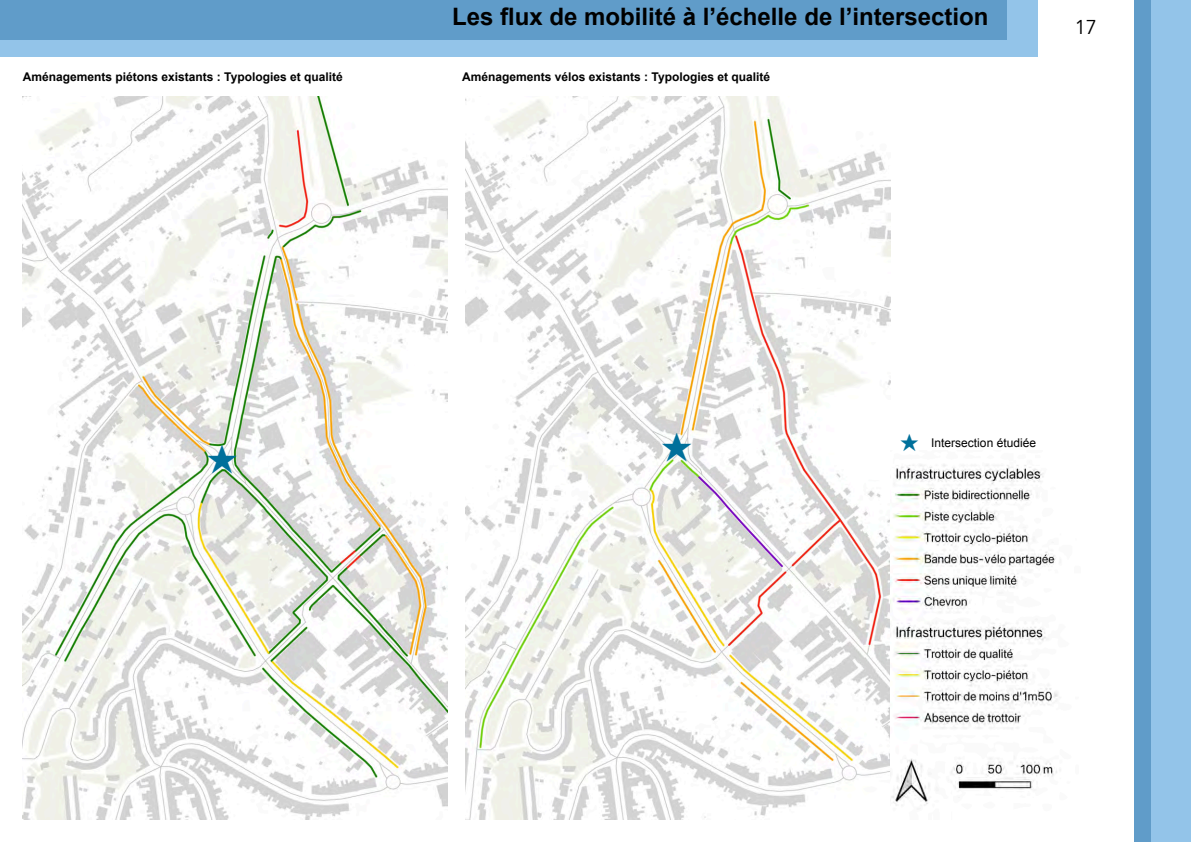
<style>
.page{position:relative;width:1191px;height:842px;background:#fff}
.page>*{position:absolute;margin:0;border:0;box-sizing:border-box;transform-origin:0 0}
.t1{font:30px "Ping Fang SC";color:#00709b}
.t2{font:700 24px "Arial";color:#000}
.t3{font:20px "Avenir";color:#000}
.t4{font:700 12px "Arial";color:#000}
.t5{font:12px "Arial";color:#000}
.s1{font-family:"Ping Fang SC";font-size:18px;color:#00709b}
</style>
<div class="page">
<div style="left:1134px;top:0;width:57px;height:842px;background:#609cc9"></div>
<div style="left:0;top:0;width:1037px;height:57px;background:#93c4e9"></div>
<div style="left:0;top:0;width:1006px;height:40px;background:#609cc9"></div>
<div style="left:1151px;top:0;width:40px;height:842px;background:#93c4e9"></div>
<img style="left:23px;top:97px;width:425px;height:722px">
<img style="left:465px;top:97px;width:425px;height:722px">
<img style="left:890px;top:464px;width:168px;height:342px">
<h2 class="t2" style="left:452px;top:8px;width:538px">Les flux de mobilité à l’échelle de l’intersection</h2>
<p class="t4" style="left:23px;top:72px;width:321px">Aménagements piétons existants : Typologies et qualité</p>
<p class="t4" style="left:462px;top:72px;width:309px">Aménagements vélos existants : Typologies et qualité</p>
<h3 class="t3" style="left:1074px;top:14px;width:24px">17</h3>
<h1 class="t1" style="left:207px;top:444px;width:31px">★</h1>
<h1 class="t1" style="left:662px;top:433px;width:31px">★</h1>
<p class="t5" style="left:900px;top:438px;width:137px"><span class="s1">★</span> Intersection étudiée</p>
</div>
